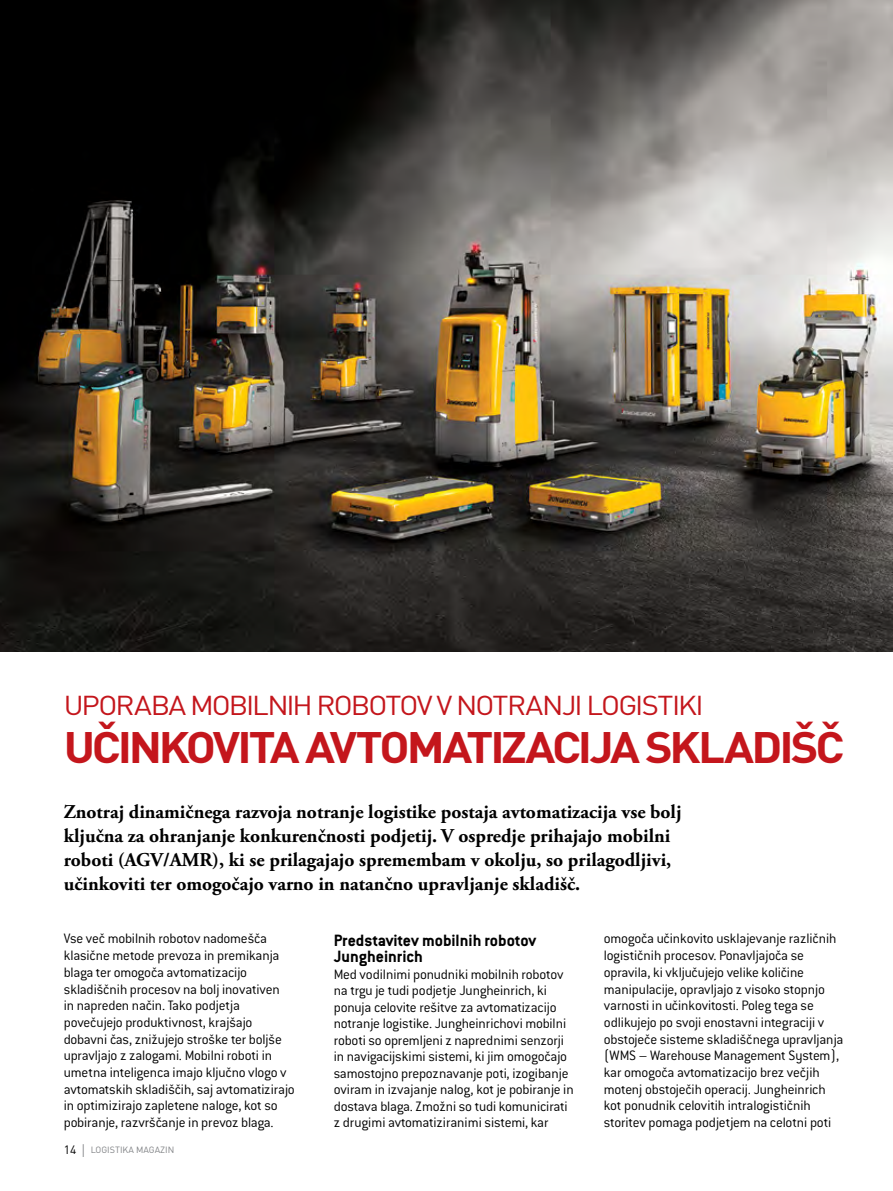
<style>
.page{position:relative;width:893px;height:1191px;background:#fff}
.page>*{position:absolute;margin:0;border:0;box-sizing:border-box;transform-origin:0 0}
.t1{font:700 43.5px "DIN";letter-spacing:-.07em;color:#c4161c;scale:1.08 1}
.t2{font:27px "DIN";color:#c4161c;scale:1.08 1}
.t3{font:700 19.5px/24px "Adobe Garamond Pro";color:#000}
.t4{font:700 18px/16.5px "Conduit ITCW02";color:#000}
.t5{font:300 15px/16.6px "Conduit ITCW02";letter-spacing:-.015em;color:#000}
.t6{font:9px "DIN";color:#808285}
.s1{font-size:12px;color:#000}
.s2{font-family:"Conduit ITCW02";font-weight:300;font-size:20.4px}
</style>
<div class="page">
<img style="left:0;top:0;width:893px;height:651px">
<h2 class="t2" style="left:64px;top:688px;width:36px">UPORABA</h2>
<h2 class="t2" style="left:190px;top:688px;width:15px">MOBILNI</h2>
<h2 class="t2" style="left:292px;top:688px;width:39px">H ROBOTO</h2>
<h2 class="t2" style="left:417px;top:688px;width:54px">V V NOTRAN</h2>
<h2 class="t2" style="left:562px;top:688px;width:36px">JI LOGISTIKI</h2>
<h1 class="t1" style="left:64px;top:719px;width:725px">UČINKOVITA AVTOMATIZACIJA SKLADIŠČ</h1>
<p class="t3" style="left:64px;top:800px;width:619px">Znotraj dinamičnega razvoja notranje logistike postaja avtomatizacija vse bolj ključna za ohranjanje konkurenčnosti podjetij. V ospredje prihajajo mobilni roboti (AGV/AMR), ki se prilagajajo spremembam v okolju, so prilagodljivi, učinkoviti ter omogočajo varno in natančno upravljanje skladišč.</p>
<p class="t5" style="left:64px;top:930px;width:232px">Vse več mobilnih robotov nadomešča klasične metode prevoza in premikanja blaga ter omogoča avtomatizacijo skladiščnih procesov na bolj inovativen<br>in napreden način. Tako podjetja povečujejo produktivnost, krajšajo dobavni čas, znižujejo stroške ter boljše upravljajo z zalogami. Mobilni roboti in umetna inteligenca imajo ključno vlogo v avtomatskih skladiščih, saj avtomatizirajo in optimizirajo zapletene naloge, kot so pobiranje, razvrščanje in prevoz blaga.</p>
<p class="t4" style="left:334px;top:931px;width:204px">Predstavitev mobilnih robotov<br>Jungheinrich</p>
<p class="t5" style="left:334px;top:965px;width:241px">Med vodilnimi ponudniki mobilnih robotov na trgu je tudi podjetje Jungheinrich, ki ponuja celovite rešitve za avtomatizacijo notranje logistike. Jungheinrichovi mobilni roboti so opremljeni z naprednimi senzorji in navigacijskimi sistemi, ki jim omogočajo samostojno prepoznavanje poti, izogibanje oviram in izvajanje nalog, kot je pobiranje in dostava blaga. Zmožni so tudi komunicirati z drugimi avtomatiziranimi sistemi, kar</p>
<p class="t6" style="left:64px;top:1144px;width:112px"><span class="s1">14</span> <span class="s2">l</span> LOGISTIKA MAGAZIN</p>
<p class="t5" style="left:604px;top:930px;width:241px">omogoča učinkovito usklajevanje različnih logističnih procesov. Ponavljajoča se opravila, ki vključujejo velike količine manipulacije, opravljajo z visoko stopnjo varnosti in učinkovitosti. Poleg tega se odlikujejo po svoji enostavni integraciji v obstoječe sisteme skladiščnega upravljanja (WMS – Warehouse Management System), kar omogoča avtomatizacijo brez večjih motenj obstoječih operacij. Jungheinrich kot ponudnik celovitih intralogističnih storitev pomaga podjetjem na celotni poti</p>
</div>
